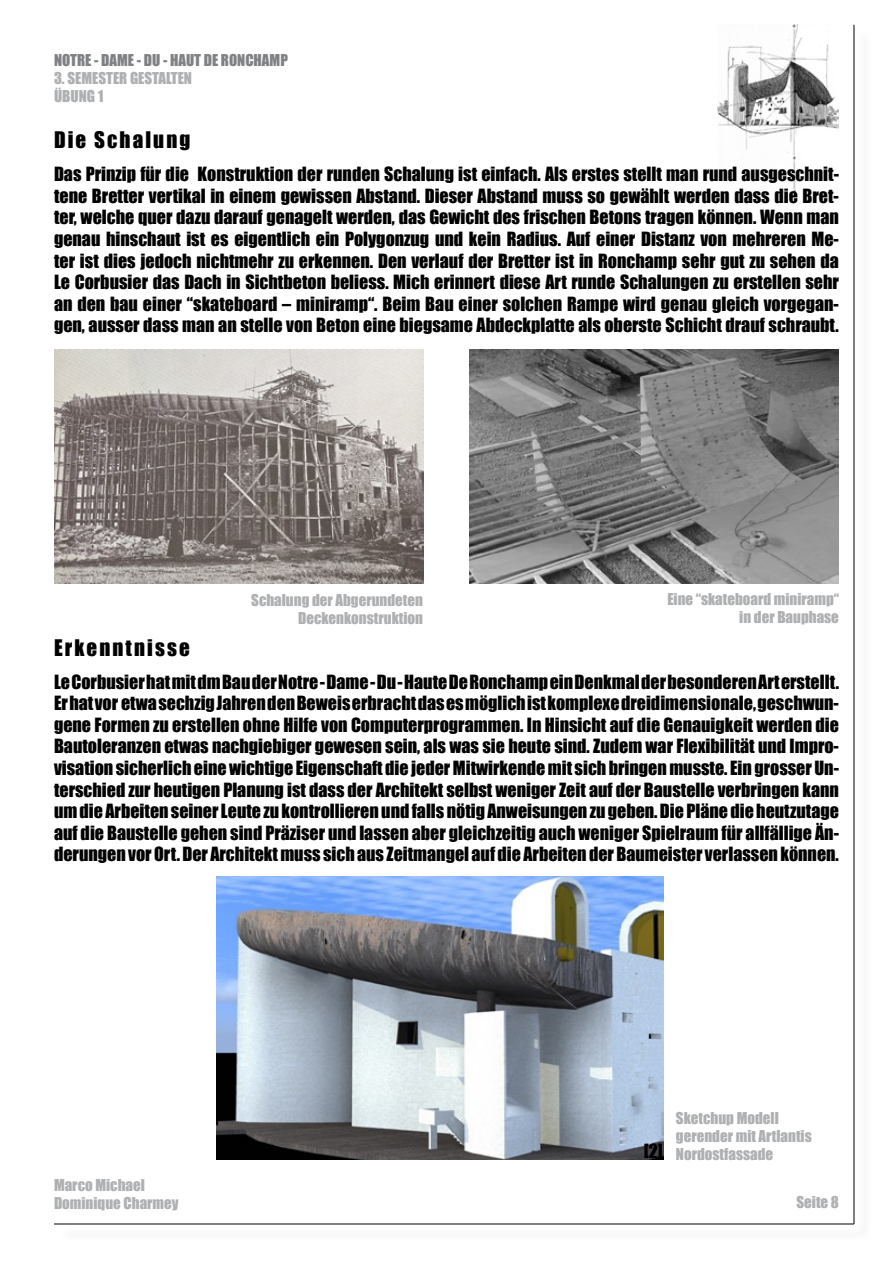
<style>
.page{position:relative;width:893px;height:1263px;background:#fff}
.page>*{position:absolute;margin:0;border:0;box-sizing:border-box;transform-origin:0 0}
.t1{font:21px "Impact";letter-spacing:.1em;color:#000}
.t2{font:18px/21.6px "Impact";color:#000;text-align:justify}
.t3{font:15px/18px "Impact";color:#aeb0b2}
.t4{font:15px "Impact";color:#808184}
</style>
<div class="page">
<img style="left:718px;top:25px;width:121px;height:169px">
<hr style="left:54px;top:1224px;width:800px;height:1px;background:#000">
<hr style="left:854px;top:25px;width:1px;height:1199px;background:#000">
<img style="left:470px;top:349px;width:369px;height:234px">
<img style="left:54px;top:349px;width:369px;height:234px">
<img style="left:216px;top:876px;width:448px;height:284px">
<p class="t4" style="left:54px;top:51px;width:235px">NOTRE - DAME - DU - HAUT DE RONCHAMP</p>
<p class="t3" style="left:54px;top:69px;width:140px">3. SEMESTER GESTALTEN<br>ÜBUNG 1</p>
<p class="t1" style="left:54px;top:127px;width:138px">Die Schalung</p>
<p class="t2" style="left:54px;top:163px;width:786px">Das Prinzip für die Konstruktion der runden Schalung ist einfach. Als erstes stellt man rund ausgeschnit&shy;tene Bretter vertikal in einem gewissen Abstand. Dieser Abstand muss so gewählt werden dass die Bret&shy;ter, welche quer dazu darauf genagelt werden, das Gewicht des frischen Betons tragen können. Wenn man genau hinschaut ist es eigentlich ein Polygonzug und kein Radius. Auf einer Distanz von mehreren Me&shy;ter ist dies jedoch nichtmehr zu erkennen. Den verlauf der Bretter ist in Ronchamp sehr gut zu sehen da Le Corbusier das Dach in Sichtbeton beliess. Mich erinnert diese Art runde Schalungen zu erstellen sehr an den bau einer “skateboard – miniramp“. Beim Bau einer solchen Rampe wird genau gleich vorgegan&shy;gen, ausser dass man an stelle von Beton eine biegsame Abdeckplatte als oberste Schicht drauf schraubt.</p>
<p class="t1" style="left:54px;top:634px;width:137px">Erkenntnisse</p>
<p class="t3" style="left:251px;top:591px;width:173px;text-align:right">Schalung der Abgerundeten<br>Deckenkonstruktion</p>
<p class="t3" style="left:667px;top:590px;width:173px;text-align:right">Eine “skateboard miniramp“ in der Bauphase</p>
<p class="t2" style="left:54px;top:671px;width:786px">Le Corbusier hat mit dm Bau der Notre - Dame - Du - Haute De Ronchamp ein Denkmal der besonderen Art erstellt.<br>Er hat vor etwa sechzig Jahren den Beweis erbracht das es möglich ist komplexe dreidimensionale, geschwun&shy;gene Formen zu erstellen ohne Hilfe von Computerprogrammen. In Hinsicht auf die Genauigkeit werden die Bautoleranzen etwas nachgiebiger gewesen sein, als was sie heute sind. Zudem war Flexibilität und Impro&shy;visation sicherlich eine wichtige Eigenschaft die jeder Mitwirkende mit sich bringen musste. Ein grosser Un&shy;terschied zur heutigen Planung ist dass der Architekt selbst weniger Zeit auf der Baustelle verbringen kann um die Arbeiten seiner Leute zu kontrollieren und falls nötig Anweisungen zu geben. Die Pläne die heutzutage auf die Baustelle gehen sind Präziser und lassen aber gleichzeitig auch weniger Spielraum für allfällige Än&shy;derungen vor Ort. Der Architekt muss sich aus Zeitmangel auf die Arbeiten der Baumeister verlassen können.</p>
<p class="t3" style="left:54px;top:1176px;width:126px">Marco Michael<br>Dominique Charmey</p>
<p class="t2" style="left:644px;top:1140px;width:21px">[2]</p>
<p class="t3" style="left:676px;top:1109px;width:137px">Sketchup Modell gerender mit Artlantis<br>Nordostfassade</p>
<p class="t3" style="left:796px;top:1193px;width:44px">Seite 8</p>
</div>
